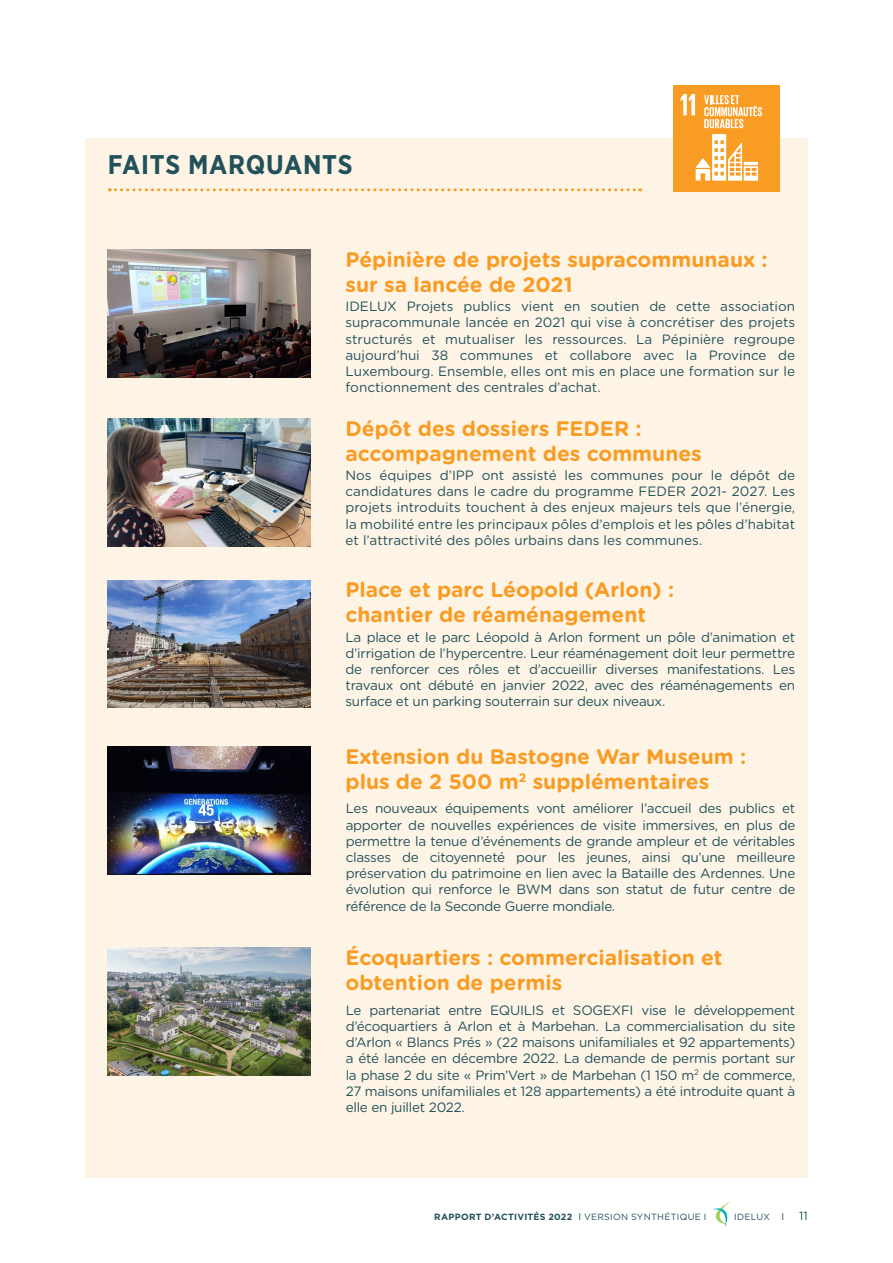
<style>
.page{position:relative;width:893px;height:1263px;background:#fff}
.page>*{position:absolute;margin:0;border:0;box-sizing:border-box;transform-origin:0 0}
.t1{font:700 27px "Gotham Narrow";letter-spacing:.03em;color:#22515b}
.titrefaits_marquants{font:700 21px/25.2px "Gotham Rounded";color:#f89c24}
.t2{font:13.5px/16.2px "Gotham Rounded";letter-spacing:-.02em;color:#22515b;text-align:justify}
.t3{font:700 9px "Gotham";letter-spacing:.03em;color:#22515b}
.t4{font:9px "Gotham";letter-spacing:.025em;color:#22515b}
.s1{font-weight:400;font-size:9.75px}
.s2{font-weight:400}
.s3{font-size:9.75px}
.s4{font-size:12px}
</style>
<div class="page">
<svg style="left:712px;top:1201px;width:19px;height:27px"></svg>
<div style="left:85px;top:138px;width:723px;height:1040px;background:#fef4e6"></div>
<div style="left:673px;top:85px;width:106px;height:106px;background:#f89c24"></div>
<svg style="left:696px;top:134px;width:62px;height:47px"></svg>
<svg style="left:681px;top:94px;width:14px;height:21px"></svg>
<svg style="left:704px;top:95px;width:58px;height:33px"></svg>
<img style="left:108px;top:250px;width:203px;height:127px">
<img style="left:108px;top:419px;width:203px;height:127px">
<img style="left:108px;top:580px;width:203px;height:128px">
<img style="left:108px;top:747px;width:203px;height:127px">
<img style="left:108px;top:948px;width:202px;height:127px">
<svg style="left:109px;top:188px;width:532px;height:3px"></svg>
<p class="t1" style="left:108px;top:147px;width:246px">FAITS MARQUANTS</p>
<p class="titrefaits_marquants" style="left:345px;top:246px;width:424px">Pépinière de projets supracommunaux : sur sa lancée de 2021</p>
<p class="t2" style="left:345px;top:298px;width:451px">IDELUX Projets publics vient en soutien de cette association supracommunale lancée en 2021 qui vise à concrétiser des projets structurés et mutualiser les ressources. La Pépinière regroupe aujourd’hui 38 communes et collabore avec la Province de Luxembourg. Ensemble, elles ont mis en place une formation sur le fonctionnement des centrales d’achat.</p>
<p class="titrefaits_marquants" style="left:345px;top:415px;width:358px">Dépôt des dossiers FEDER : accompagnement des communes</p>
<p class="t2" style="left:345px;top:467px;width:451px">Nos équipes d’IPP ont assisté les communes pour le dépôt de candidatures dans le cadre du programme FEDER 2021- 2027. Les projets introduits touchent à des enjeux majeurs tels que l’énergie, la mobilité entre les principaux pôles d’emplois et les pôles d’habitat et l’attractivité des pôles urbains dans les communes.</p>
<p class="titrefaits_marquants" style="left:345px;top:576px;width:330px">Place et parc Léopold (Arlon) : chantier de réaménagement</p>
<p class="t2" style="left:345px;top:628px;width:451px">La place et le parc Léopold à Arlon forment un pôle d’animation et d’irrigation de l’hypercentre. Leur réaménagement doit leur permettre de renforcer ces rôles et d’accueillir diverses manifestations. Les travaux ont débuté en janvier 2022, avec des réaménagements en surface et un parking souterrain sur deux niveaux.</p>
<p class="titrefaits_marquants" style="left:345px;top:743px;width:402px">Extension du Bastogne War Museum : plus de 2 500 m<sup>2</sup> supplémentaires</p>
<p class="t2" style="left:346px;top:800px;width:451px">Les nouveaux équipements vont améliorer l’accueil des publics et apporter de nouvelles expériences de visite immersives, en plus de permettre la tenue d’événements de grande ampleur et de véritables classes de citoyenneté pour les jeunes, ainsi qu’une meilleure préservation du patrimoine en lien avec la Bataille des Ardennes. Une évolution qui renforce le BWM dans son statut de futur centre de référence de la Seconde Guerre mondiale.</p>
<p class="titrefaits_marquants" style="left:345px;top:944px;width:379px">Écoquartiers : commercialisation et obtention de permis</p>
<p class="t2" style="left:346px;top:1001px;width:451px">Le partenariat entre EQUILIS et SOGEXFI vise le développement d’écoquartiers à Arlon et à Marbehan. La commercialisation du site d’Arlon « Blancs Prés » (22 maisons unifamiliales et 92 appartements) a été lancée en décembre 2022. La demande de permis portant sur la phase 2 du site « Prim’Vert » de Marbehan (1 150 m<sup>2</sup> de commerce, 27 maisons unifamiliales et 128 appartements) a été introduite quant à elle en juillet 2022.</p>
<p class="t3" style="left:434px;top:1212px;width:274px">RAPPORT D’ACTIVITÉS 2022 <span class="s1">I</span> <span class="s2">VERSION SYNTHÉTIQUE</span> <span class="s2">I</span></p>
<p class="t4" style="left:734px;top:1211px;width:75px">IDELUX <span class="s3">I</span> <span class="s4">11</span></p>
</div>
